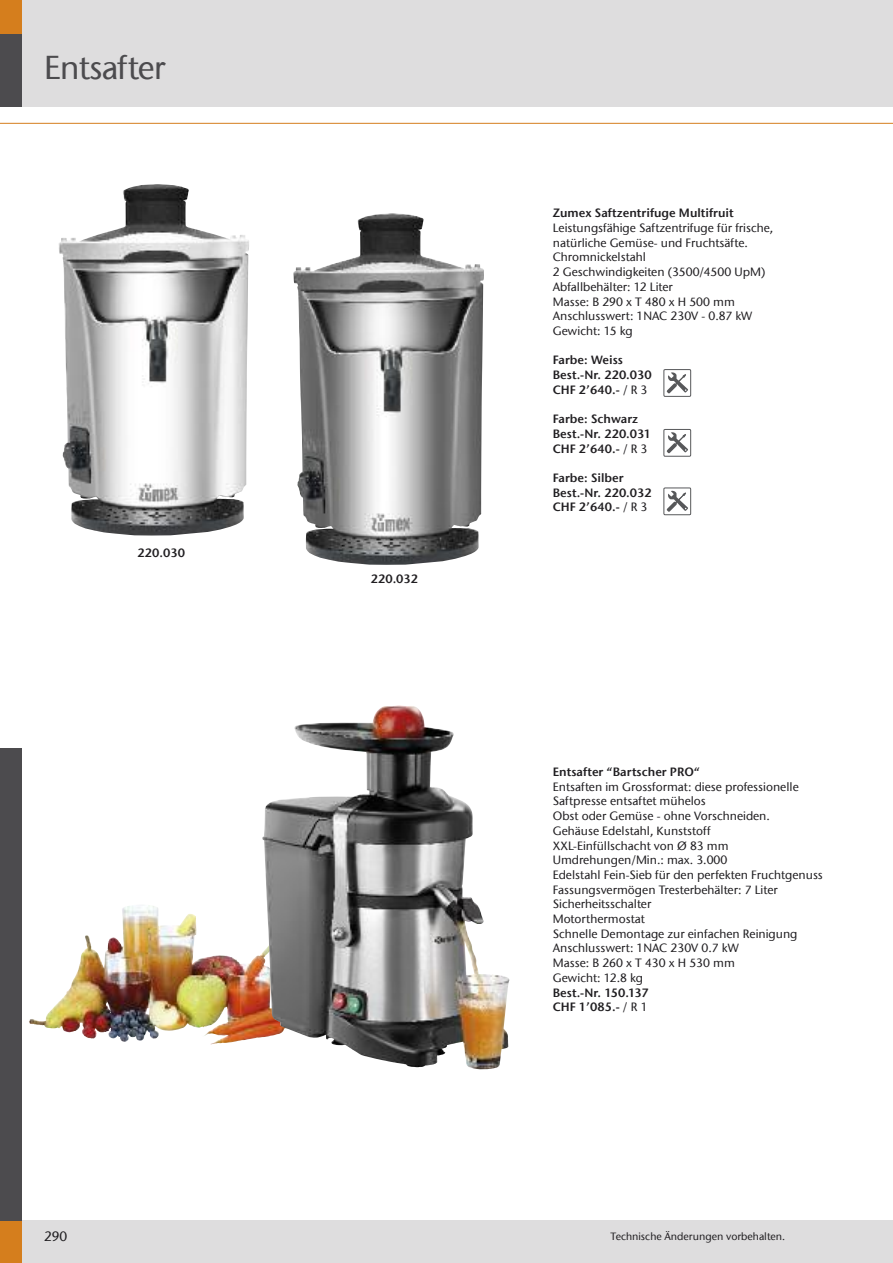
<style>
.page{position:relative;width:893px;height:1263px;background:#fff}
.page>*{position:absolute;margin:0;border:0;box-sizing:border-box;transform-origin:0 0}
.t1{font:500 33px "ITC Stone Sans Com";letter-spacing:-.025em;color:#4c4b4e}
.t2{font:500 13.5px "ITC Stone Sans Com";color:#201e21}
.t3{font:500 12px/14.7px "ITC Stone Sans Com";color:#201e21}
.t4{font:12px/14.7px "ITC Stone Sans Com Semi";color:#201e21}
.t5{font:500 10.5px "ITC Stone Sans Com";color:#201e21}
.s1{font-family:"ITC Stone Sans Com";font-weight:500}
</style>
<div class="page">
<div style="left:0;top:0;width:893px;height:106px;background:#deddde"></div>
<div style="left:0;top:0;width:21px;height:48px;background:#d57e1d"></div>
<div style="left:0;top:34px;width:21px;height:72px;background:#4c4b4e"></div>
<hr style="left:0;top:123px;width:893px;height:1px;background:#d57e1d">
<div style="left:0;top:1220px;width:893px;height:43px;background:#deddde"></div>
<div style="left:0;top:1199px;width:21px;height:64px;background:#d57e1d"></div>
<div style="left:0;top:748px;width:21px;height:472px;background:#4c4b4e"></div>
<img style="left:59px;top:184px;width:190px;height:351px">
<img style="left:293px;top:213px;width:191px;height:352px">
<img style="left:29px;top:905px;width:168px;height:118px">
<img style="left:262px;top:705px;width:247px;height:364px">
<svg style="left:666px;top:372px;width:22px;height:22px"></svg>
<div style="left:664px;top:369px;width:27px;height:28px;border:1px solid #57585a"></div>
<svg style="left:666px;top:432px;width:22px;height:22px"></svg>
<div style="left:664px;top:429px;width:27px;height:27px;border:1px solid #57585a"></div>
<svg style="left:666px;top:490px;width:22px;height:22px"></svg>
<div style="left:664px;top:488px;width:27px;height:27px;border:1px solid #57585a"></div>
<h1 class="t1" style="left:44px;top:48px;width:123px">Entsafter</h1>
<p class="t4" style="left:138px;top:546px;width:49px">220.030</p>
<p class="t2" style="left:44px;top:1228px;width:25px">290</p>
<p class="t4" style="left:371px;top:572px;width:49px">220.032</p>
<p class="t4" style="left:553px;top:206px;width:182px">Zumex Saftzentrifuge Multifruit</p>
<p class="t3" style="left:553px;top:221px;width:222px">Leistungsfähige Saftzentrifuge für frische, natürliche Gemüse- und Fruchtsäfte.<br>Chromnickelstahl<br>2 Geschwindigkeiten (3500/4500 UpM)<br>Abfallbehälter: 12 Liter<br>Masse: B 290 x T 480 x H 500 mm<br>Anschlusswert: 1NAC 230V - 0.87 kW<br>Gewicht: 15 kg</p>
<p class="t4" style="left:553px;top:353px;width:101px">Farbe: Weiss<br>Best.-Nr. 220.030<br>CHF 2’640.- <span class="s1">/ R 3</span></p>
<p class="t4" style="left:553px;top:412px;width:100px">Farbe: Schwarz<br>Best.-Nr. 220.031<br>CHF 2’640.- <span class="s1">/ R 3</span></p>
<p class="t4" style="left:553px;top:470px;width:101px">Farbe: Silber<br>Best.-Nr. 220.032<br>CHF 2’640.- <span class="s1">/ R 3</span></p>
<p class="t4" style="left:553px;top:764px;width:149px">Entsafter “Bartscher PRO“</p>
<p class="t3" style="left:553px;top:779px;width:272px">Entsaften im Grossformat: diese professionelle Saftpresse entsaftet mühelos<br>Obst oder Gemüse - ohne Vorschneiden.<br>Gehäuse Edelstahl, Kunststoff<br>XXL-Einfüllschacht von Ø 83 mm Umdrehungen/Min.: max. 3.000<br>Edelstahl Fein-Sieb für den perfekten Fruchtgenuss Fassungsvermögen Tresterbehälter: 7 Liter Sicherheitsschalter<br>Motorthermostat<br>Schnelle Demontage zur einfachen Reinigung Anschlusswert: 1NAC 230V 0.7 kW<br>Masse: B 260 x T 430 x H 530 mm<br>Gewicht: 12.8 kg</p>
<p class="t4" style="left:553px;top:985px;width:97px">Best.-Nr. 150.137<br>CHF 1’085.- <span class="s1">/ R 1</span></p>
<p class="t5" style="left:610px;top:1230px;width:176px">Technische Änderungen vorbehalten.</p>
</div>
